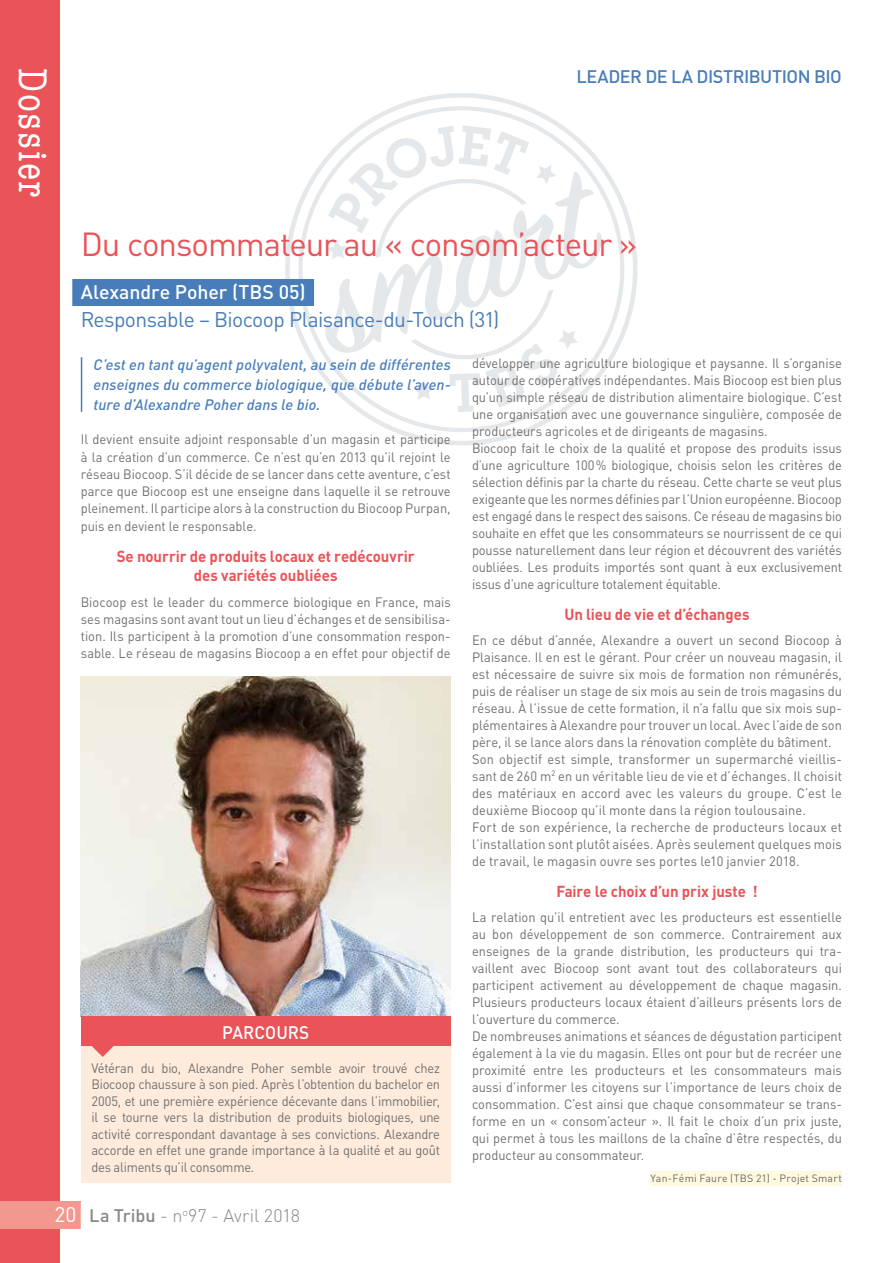
<style>
.page{position:relative;width:893px;height:1263px;background:#fff}
.page>*{position:absolute;margin:0;border:0;box-sizing:border-box;transform-origin:0 0}
.t1{font:condensed 40.5px "American Typewriter";letter-spacing:.04em;color:#fff}
.t2{font:33px "DIN";letter-spacing:-.035em;color:#ea5357}
.t3{font:21px "DIN";letter-spacing:-.03em;color:#487dba}
.t4{font:500 19.5px "DIN";color:#fff}
.t5{font:500 18px "DIN";letter-spacing:-.03em;color:#487dba}
.t6{font:300 18px "DIN";color:#878787}
.t7{font:500 18px "DIN";color:#fff;scale:.95 1}
.t8{font:700 15.75px/18.8px "DIN";letter-spacing:-.005em;color:#ea5357;text-align:center;scale:.95 1}
.t9{font:italic 500 15px/20.2px "DIN";letter-spacing:.005em;color:#487dba;text-align:justify}
.t10{font:13.5px/17px "DIN";color:#706f6f;text-align:justify;scale:.95 1}
.t11{font:10.5px "DIN";letter-spacing:.02em;color:#686868}
.s1{font-weight:400;font-size:21px;color:#fff}
.s2{font-weight:500}
</style>
<div class="page">
<div style="left:0;top:0;width:60px;height:1263px;background:#ea5357"></div>
<div style="left:0;top:1202px;width:81px;height:27px;background:#f3988e"></div>
<svg style="left:285px;top:93px;width:353px;height:352px"></svg>
<svg style="left:536px;top:165px;width:20px;height:6px"></svg>
<svg style="left:323px;top:171px;width:279px;height:183px"></svg>
<svg style="left:327px;top:125px;width:202px;height:135px"></svg>
<svg style="left:411px;top:289px;width:167px;height:123px"></svg>
<div style="left:72px;top:279px;width:242px;height:27px;background:#487dba"></div>
<div style="left:651px;top:1171px;width:191px;height:15px;background:#fff9de"></div>
<img style="left:81px;top:676px;width:370px;height:340px">
<hr style="left:81px;top:357px;width:1px;height:55px;background:#487dba">
<div style="left:81px;top:1046px;width:370px;height:136px;background:#feebdc"></div>
<svg style="left:92px;top:1046px;width:22px;height:11px"></svg>
<div style="left:81px;top:1016px;width:370px;height:30px;background:#ea5357"></div>
<h1 class="t1" style="left:55px;top:68px;width:131px;rotate:90deg">Dossier</h1>
<h3 class="t5" style="left:576px;top:65px;width:267px">LEADER DE LA DISTRIBUTION BIO</h3>
<h2 class="t2" style="left:81px;top:223px;width:558px">Du consommateur au « consom’acteur »</h2>
<h3 class="t4" style="left:81px;top:280px;width:226px">ALEXANDRE POHER (TBS 05)</h3>
<h3 class="t3" style="left:81px;top:307px;width:420px">Responsable – Biocoop Plaisance-du-Touch (31)</h3>
<p class="t9" style="left:94px;top:354px;width:359px">C’est en tant qu’agent polyvalent, au sein de différentes enseignes du commerce biologique, que débute l’aven&shy;ture d’Alexandre Poher dans le bio.</p>
<p class="t10" style="left:81px;top:431px;width:391px">Il devient ensuite adjoint responsable d’un magasin et participe à la création d’un commerce. Ce n’est qu’en 2013 qu’il rejoint le réseau Biocoop. S’il décide de se lancer dans cette aventure, c’est parce que Biocoop est une enseigne dans laquelle il se retrouve pleinement. Il participe alors à la construction du Biocoop Purpan, puis en devient le responsable.</p>
<p class="t8" style="left:117px;top:546px;width:315px">Se nourrir de produits locaux et redécouvrir des variétés oubliées</p>
<p class="t10" style="left:81px;top:593px;width:391px">Biocoop est le leader du commerce biologique en France, mais ses magasins sont avant tout un lieu d’échanges et de sensibilisa&shy;tion. Ils participent à la promotion d’une consommation respon&shy;sable. Le réseau de magasins Biocoop a en effet pour objectif de</p>
<p class="t10" style="left:472px;top:355px;width:391px;text-align:left">développer une agriculture biologique et paysanne. Il s’organise autour de coopératives indépendantes. Mais Biocoop est bien plus qu’un simple réseau de distribution alimentaire biologique. C’est une organisation avec une gouvernance singulière, composée de producteurs agricoles et de dirigeants de magasins.<br>Biocoop fait le choix de la qualité et propose des produits issus d’une agriculture 100% biologique, choisis selon les critères de sélection définis par la charte du réseau. Cette charte se veut plus exigeante que les normes définies par l’Union européenne. Biocoop est engagé dans le respect des saisons. Ce réseau de magasins bio souhaite en effet que les consommateurs se nourrissent de ce qui pousse naturellement dans leur région et découvrent des variétés oubliées. Les produits importés sont quant à eux exclusivement issus d’une agriculture totalement équitable.</p>
<p class="t8" style="left:564px;top:604px;width:196px">Un lieu de vie et d’échanges</p>
<p class="t10" style="left:472px;top:632px;width:391px;text-align:left">En ce début d’année, Alexandre a ouvert un second Biocoop à Plaisance. Il en est le gérant. Pour créer un nouveau magasin, il est nécessaire de suivre six mois de formation non rémunérés, puis de réaliser un stage de six mois au sein de trois magasins du réseau. À l’issue de cette formation, il n’a fallu que six mois sup&shy;plémentaires à Alexandre pour trouver un local. Avec l’aide de son père, il se lance alors dans la rénovation complète du bâtiment.<br>Son objectif est simple, transformer un supermarché vieillis&shy;sant de 260 m<sup>2</sup> en un véritable lieu de vie et d’échanges. Il choisit des matériaux en accord avec les valeurs du groupe. C’est le deuxième Biocoop qu’il monte dans la région toulousaine.<br>Fort de son expérience, la recherche de producteurs locaux et l’installation sont plutôt aisées. Après seulement quelques mois de travail, le magasin ouvre ses portes le10 janvier 2018.</p>
<p class="t8" style="left:556px;top:881px;width:213px">Faire le choix d’un prix juste !</p>
<p class="t10" style="left:472px;top:909px;width:391px;text-align:left">La relation qu’il entretient avec les producteurs est essentielle au bon développement de son commerce. Contrairement aux enseignes de la grande distribution, les producteurs qui tra&shy;vaillent avec Biocoop sont avant tout des collaborateurs qui participent activement au développement de chaque magasin.<br>Plusieurs producteurs locaux étaient d’ailleurs présents lors de l’ouverture du commerce.<br>De nombreuses animations et séances de dégustation participent également à la vie du magasin. Elles ont pour but de recréer une proximité entre les producteurs et les consommateurs mais aussi d’informer les citoyens sur l’importance de leurs choix de consommation. C’est ainsi que chaque consommateur se trans&shy;forme en un « consom’acteur ». Il fait le choix d’un prix juste, qui permet à tous les maillons de la chaîne d’être respectés, du producteur au consommateur.</p>
<p class="t11" style="left:651px;top:1172px;width:193px">Yan-Fémi Faure (TBS 21) - Projet Smart</p>
<h3 class="t7" style="left:222px;top:1021px;width:91px">PARCOURS</h3>
<p class="t10" style="left:91px;top:1059px;width:369px;line-height:16.5px">Vétéran du bio, Alexandre Poher semble avoir trouvé chez Biocoop chaussure à son pied. Après l’obtention du bachelor en 2005, et une première expérience décevante dans l’immobilier, il se tourne vers la distribution de produits biologiques, une activité correspondant davantage à ses convictions. Alexandre accorde en effet une grande importance à la qualité et au goût des aliments qu’il consomme.</p>
<h3 class="t6" style="left:54px;top:1205px;width:247px"><span class="s1">20</span> <span class="s2">LA TRIBU</span> - n<sup>o</sup>97 - Avril 2018</h3>
</div>
